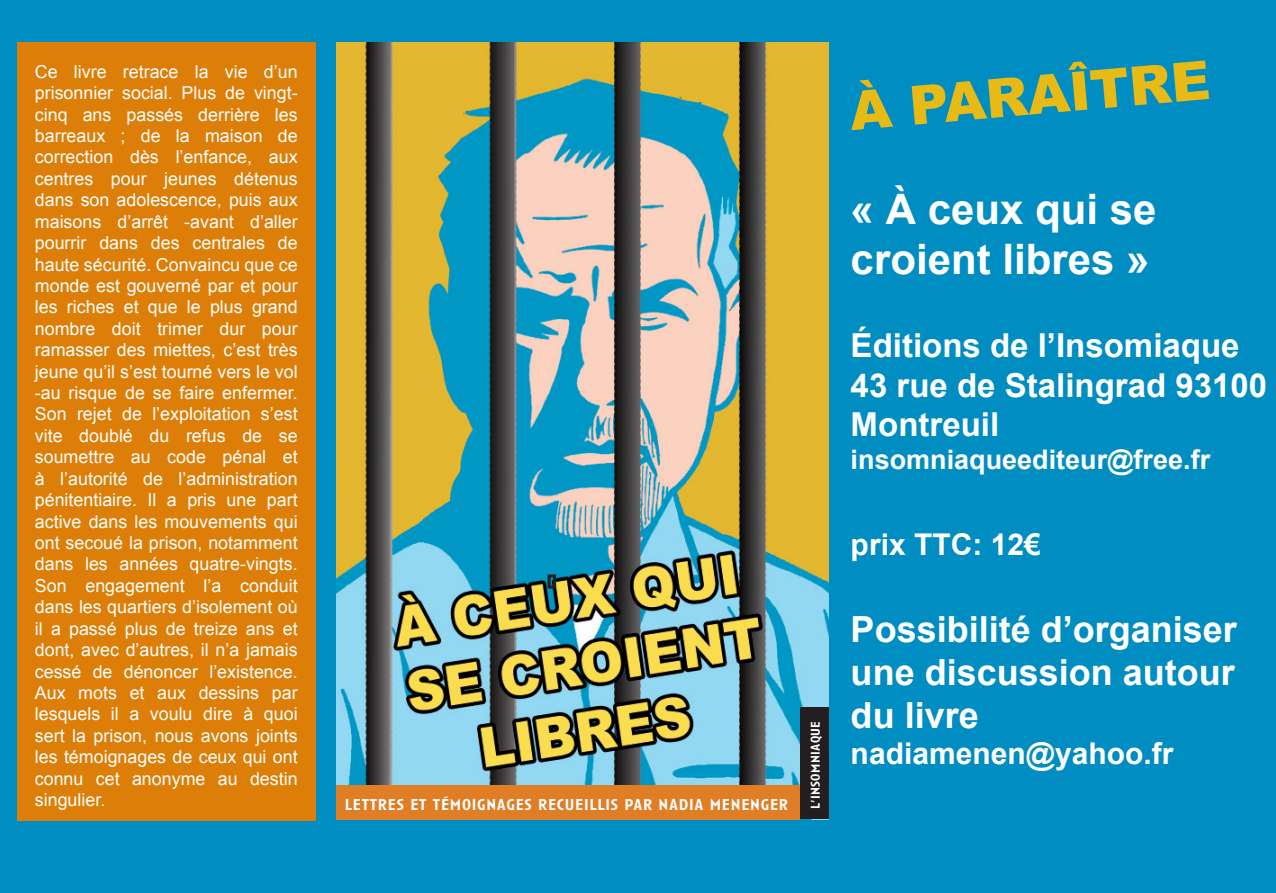
<style>
.page{position:relative;width:1276px;height:893px;background:#008dc2}
.page>*{position:absolute;margin:0;border:0;box-sizing:border-box;transform-origin:0 0}
.t1{font:900 54px "Arial";color:#e7ba16}
.t2{font:700 42px/50.4px "Arial";color:#fff}
.t3{font:700 36px/43.2px "Arial";color:#fff;text-align:justify}
.t4{font:700 33px/39.6px "Arial";color:#fff}
.t5{font:700 30px "Arial";color:#fff}
.t6{font:700 27px "Arial";color:#fff}
.t7{font:17.7px/21.3px "Arial";color:#fff;text-align:justify}
.t8{font:600 16.2px "Anisette";letter-spacing:.045em;color:#fff}
.t9{font:600 13.2px "Anisette";letter-spacing:.03em;color:#fff}
</style>
<div class="page">
<img style="left:336px;top:43px;width:493px;height:776px">
<div style="left:800px;top:707px;width:29px;height:112px;background:#231f20"></div>
<div style="left:336px;top:785px;width:463px;height:34px;background:#e07e26"></div>
<div style="left:547px;top:574px;width:9px;height:14px;border:3px solid #231f20"></div>
<div style="left:17px;top:43px;width:299px;height:778px;background:#dd7e08"></div>
<p class="t7" style="left:35px;top:61px;width:264px">Ce livre retrace la vie d’un prisonnier social. Plus de vingt&shy;cinq ans passés derrière les barreaux ; de la maison de correction dès l’enfance, aux centres pour jeunes détenus dans son adolescence, puis aux maisons d’arrêt -avant d’aller pourrir dans des centrales de haute sécurité. Convaincu que ce monde est gouverné par et pour les riches et que le plus grand nombre doit trimer dur pour ramasser des miettes, c’est très jeune qu’il s’est tourné vers le vol -au risque de se faire enfermer.<br>Son rejet de l’exploitation s’est vite doublé du refus de se soumettre au code pénal et à l’autorité de l’administration pénitentiaire. Il a pris une part active dans les mouvements qui ont secoué la prison, notamment dans les années quatre-vingts.<br>Son engagement l’a conduit dans les quartiers d’isolement où il a passé plus de treize ans et dont, avec d’autres, il n’a jamais cessé de dénoncer l’existence.<br>Aux mots et aux dessins par lesquels il a voulu dire à quoi sert la prison, nous avons joints les témoignages de ceux qui ont connu cet anonyme au destin singulier.</p>
<p class="t1" style="left:846px;top:72px;width:363px;rotate:-5deg">À PARAÎTRE</p>
<p class="t2" style="left:850px;top:185px;width:307px">« À ceux qui se croient libres »</p>
<p class="t4" style="left:850px;top:327px;width:390px">Éditions de l’Insomiaque</p>
<p class="t4" style="left:850px;top:367px;width:418px">43 rue de Stalingrad 93100<br>Montreuil</p>
<p class="t6" style="left:850px;top:442px;width:361px">insomniaqueediteur@free.fr</p>
<p class="t5" style="left:850px;top:525px;width:192px">prix TTC: 12€</p>
<p class="t3" style="left:850px;top:609px;width:388px">Possibilité d’organiser une discussion autour du livre</p>
<p class="t5" style="left:850px;top:734px;width:324px">nadiamenen@yahoo.fr</p>
<p class="t9" style="left:808px;top:808px;width:89px;rotate:-90deg">L’INSOMNIAQUE</p>
<p class="t8" style="left:345px;top:795px;width:444px">LETTRES ET TÉMOIGNAGES RECUEILLIS PAR NADIA MENENGER</p>
</div>
